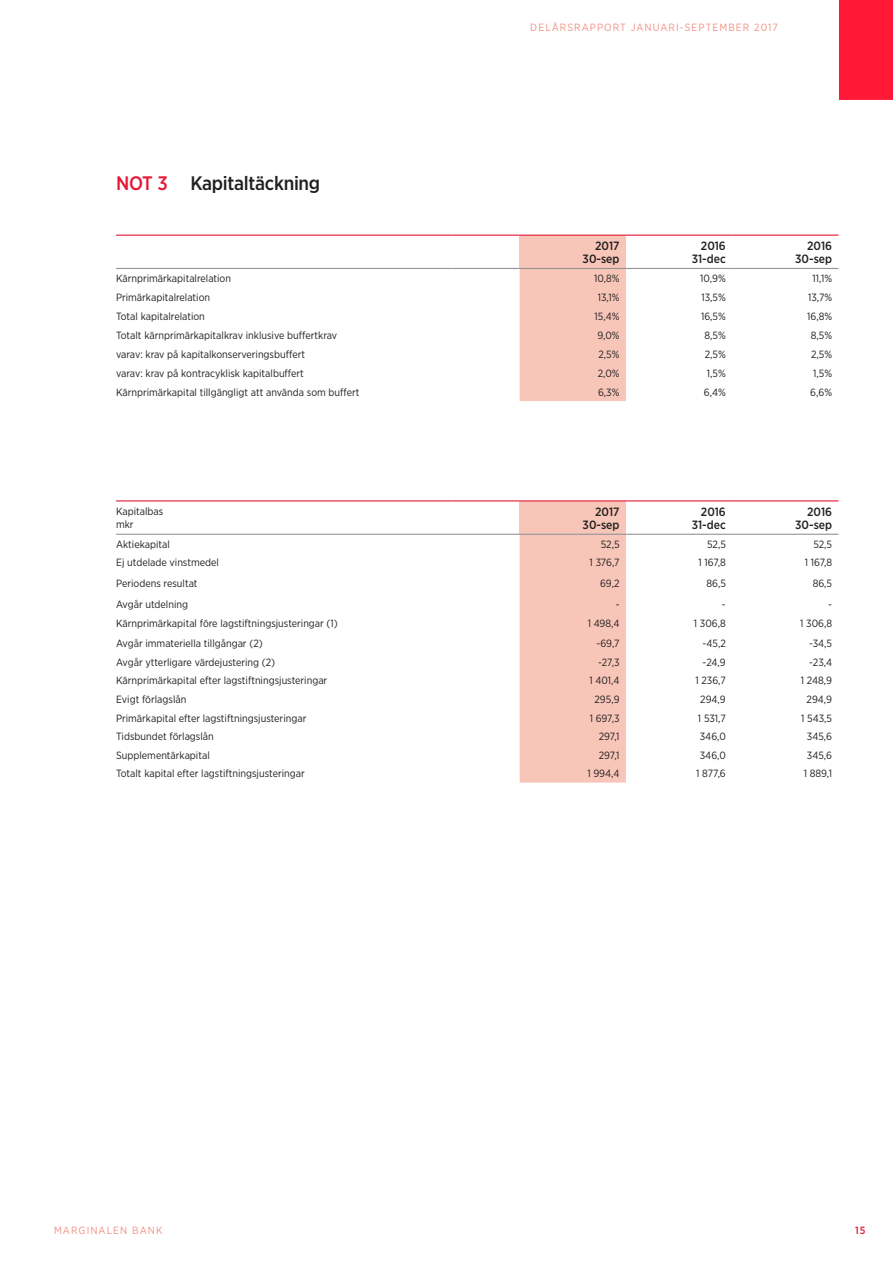
<style>
.page{position:relative;width:893px;height:1263px;background:#fff}
.page>*{position:absolute;margin:0;border:0;box-sizing:border-box;transform-origin:0 0}
.rubrik_noter{font:500 19.5px "Gotham Narrow";letter-spacing:-.015em;color:#231f20}
.rubrik_noter-2{font:500 19.5px "Gotham Narrow";color:#e51836}
.Tabell_siffra{font:500 12px "Gotham Narrow";color:#231f20}
.Tabell_text{font:10.5px "Gotham Narrow";color:#231f20}
.Tabell_siffra-2{font:10.5px "Gotham Narrow";color:#231f20}
.t1{font:10.5px "Gotham Narrow";letter-spacing:.1em;color:#f19385}
.t2{font:500 10.5px "Gotham Narrow";color:#e51836}
</style>
<div class="page">
<div style="left:839px;top:0;width:54px;height:100px;background:#ff1937"></div>
<div style="left:520px;top:235px;width:106px;height:33px;background:#f8c6b9"></div>
<div style="left:520px;top:269px;width:106px;height:132px;background:#f8c6b9"></div>
<hr style="left:116px;top:235px;width:336px;height:1px;background:#e51836">
<hr style="left:452px;top:235px;width:68px;height:1px;background:#e51836">
<hr style="left:520px;top:235px;width:106px;height:1px;background:#e51836">
<hr style="left:626px;top:235px;width:106px;height:1px;background:#e51836">
<hr style="left:732px;top:235px;width:106px;height:1px;background:#e51836">
<hr style="left:116px;top:268px;width:336px;height:1px;background:#939598">
<hr style="left:452px;top:268px;width:68px;height:1px;background:#939598">
<hr style="left:520px;top:268px;width:106px;height:1px;background:#939598">
<hr style="left:626px;top:268px;width:106px;height:1px;background:#939598">
<hr style="left:732px;top:268px;width:106px;height:1px;background:#939598">
<div style="left:520px;top:501px;width:106px;height:33px;background:#f8c6b9"></div>
<div style="left:520px;top:535px;width:106px;height:247px;background:#f8c6b9"></div>
<hr style="left:116px;top:500px;width:336px;height:1px;background:#e51836">
<hr style="left:452px;top:500px;width:68px;height:1px;background:#e51836">
<hr style="left:520px;top:500px;width:106px;height:1px;background:#e51836">
<hr style="left:626px;top:500px;width:106px;height:1px;background:#e51836">
<hr style="left:732px;top:500px;width:106px;height:1px;background:#e51836">
<hr style="left:116px;top:534px;width:336px;height:1px;background:#939598">
<hr style="left:452px;top:534px;width:68px;height:1px;background:#939598">
<hr style="left:520px;top:534px;width:106px;height:1px;background:#939598">
<hr style="left:626px;top:534px;width:106px;height:1px;background:#939598">
<hr style="left:732px;top:534px;width:106px;height:1px;background:#939598">
<p class="rubrik_noter-2" style="left:116px;top:170px;width:53px">NOT 3</p>
<p class="rubrik_noter" style="left:190px;top:170px;width:131px">Kapitaltäckning</p>
<p class="t1" style="left:530px;top:20px;width:249px">DELÅRSRAPPORT JANUARI-SEPTEMBER 2017</p>
<p class="Tabell_siffra" style="left:595px;top:238px;width:26px">2017</p>
<p class="Tabell_siffra" style="left:583px;top:252px;width:38px">30-sep</p>
<p class="Tabell_siffra" style="left:701px;top:238px;width:26px">2016</p>
<p class="Tabell_siffra" style="left:692px;top:252px;width:36px">31-dec</p>
<p class="Tabell_siffra" style="left:807px;top:238px;width:26px">2016</p>
<p class="Tabell_siffra" style="left:795px;top:252px;width:38px">30-sep</p>
<p class="Tabell_text" style="left:116px;top:272px;width:117px">Kärnprimärkapitalrelation</p>
<p class="Tabell_siffra-2" style="left:594px;top:272px;width:27px">10,8%</p>
<p class="Tabell_siffra-2" style="left:700px;top:272px;width:27px">10,9%</p>
<p class="Tabell_siffra-2" style="left:812px;top:272px;width:21px">11,1%</p>
<p class="Tabell_text" style="left:116px;top:290px;width:96px">Primärkapitalrelation</p>
<p class="Tabell_siffra-2" style="left:598px;top:290px;width:23px">13,1%</p>
<p class="Tabell_siffra-2" style="left:701px;top:290px;width:26px">13,5%</p>
<p class="Tabell_siffra-2" style="left:808px;top:290px;width:26px">13,7%</p>
<p class="Tabell_text" style="left:116px;top:310px;width:90px">Total kapitalrelation</p>
<p class="Tabell_siffra-2" style="left:595px;top:310px;width:26px">15,4%</p>
<p class="Tabell_siffra-2" style="left:701px;top:310px;width:26px">16,5%</p>
<p class="Tabell_siffra-2" style="left:807px;top:310px;width:27px">16,8%</p>
<p class="Tabell_text" style="left:116px;top:329px;width:223px">Totalt kärnprimärkapitalkrav inklusive buffertkrav</p>
<p class="Tabell_siffra-2" style="left:597px;top:329px;width:24px">9,0%</p>
<p class="Tabell_siffra-2" style="left:704px;top:329px;width:23px">8,5%</p>
<p class="Tabell_siffra-2" style="left:811px;top:329px;width:23px">8,5%</p>
<p class="Tabell_text" style="left:116px;top:348px;width:190px">varav: krav på kapitalkonserveringsbuffert</p>
<p class="Tabell_siffra-2" style="left:598px;top:348px;width:23px">2,5%</p>
<p class="Tabell_siffra-2" style="left:705px;top:348px;width:23px">2,5%</p>
<p class="Tabell_siffra-2" style="left:811px;top:348px;width:23px">2,5%</p>
<p class="Tabell_text" style="left:116px;top:367px;width:189px">varav: krav på kontracyklisk kapitalbuffert</p>
<p class="Tabell_siffra-2" style="left:598px;top:367px;width:23px">2,0%</p>
<p class="Tabell_siffra-2" style="left:707px;top:367px;width:20px">1,5%</p>
<p class="Tabell_siffra-2" style="left:813px;top:367px;width:20px">1,5%</p>
<p class="Tabell_text" style="left:116px;top:386px;width:245px">Kärnprimärkapital tillgängligt att använda som buffert</p>
<p class="Tabell_siffra-2" style="left:598px;top:386px;width:23px">6,3%</p>
<p class="Tabell_siffra-2" style="left:704px;top:386px;width:23px">6,4%</p>
<p class="Tabell_siffra-2" style="left:810px;top:386px;width:23px">6,6%</p>
<p class="Tabell_text" style="left:116px;top:505px;width:49px">Kapitalbas</p>
<p class="Tabell_text" style="left:116px;top:518px;width:19px">mkr</p>
<p class="Tabell_siffra" style="left:595px;top:504px;width:26px">2017</p>
<p class="Tabell_siffra" style="left:583px;top:517px;width:38px">30-sep</p>
<p class="Tabell_siffra" style="left:701px;top:504px;width:26px">2016</p>
<p class="Tabell_siffra" style="left:692px;top:517px;width:36px">31-dec</p>
<p class="Tabell_siffra" style="left:807px;top:504px;width:26px">2016</p>
<p class="Tabell_siffra" style="left:795px;top:517px;width:38px">30-sep</p>
<p class="Tabell_text" style="left:116px;top:537px;width:55px">Aktiekapital</p>
<p class="Tabell_siffra-2" style="left:601px;top:537px;width:20px">52,5</p>
<p class="Tabell_siffra-2" style="left:707px;top:537px;width:20px">52,5</p>
<p class="Tabell_siffra-2" style="left:813px;top:537px;width:20px">52,5</p>
<p class="Tabell_text" style="left:116px;top:556px;width:104px">Ej utdelade vinstmedel</p>
<p class="Tabell_siffra-2" style="left:590px;top:556px;width:31px">1 376,7</p>
<p class="Tabell_siffra-2" style="left:698px;top:556px;width:29px">1 167,8</p>
<p class="Tabell_siffra-2" style="left:805px;top:556px;width:29px">1 167,8</p>
<p class="Tabell_text" style="left:116px;top:577px;width:83px">Periodens resultat</p>
<p class="Tabell_siffra-2" style="left:600px;top:577px;width:21px">69,2</p>
<p class="Tabell_siffra-2" style="left:706px;top:577px;width:21px">86,5</p>
<p class="Tabell_siffra-2" style="left:813px;top:577px;width:21px">86,5</p>
<p class="Tabell_text" style="left:116px;top:597px;width:74px">Avgår utdelning</p>
<p class="Tabell_siffra-2" style="left:616px;top:597px;width:5px">-</p>
<p class="Tabell_siffra-2" style="left:722px;top:597px;width:5px">-</p>
<p class="Tabell_siffra-2" style="left:828px;top:597px;width:5px">-</p>
<p class="Tabell_text" style="left:116px;top:616px;width:223px">Kärnprimärkapital före lagstiftningsjusteringar (1)</p>
<p class="Tabell_siffra-2" style="left:588px;top:616px;width:33px">1 498,4</p>
<p class="Tabell_siffra-2" style="left:694px;top:616px;width:33px">1 306,8</p>
<p class="Tabell_siffra-2" style="left:800px;top:616px;width:33px">1 306,8</p>
<p class="Tabell_text" style="left:116px;top:636px;width:148px">Avgår immateriella tillgångar (2)</p>
<p class="Tabell_siffra-2" style="left:596px;top:636px;width:25px">-69,7</p>
<p class="Tabell_siffra-2" style="left:703px;top:636px;width:25px">-45,2</p>
<p class="Tabell_siffra-2" style="left:809px;top:636px;width:25px">-34,5</p>
<p class="Tabell_text" style="left:116px;top:656px;width:161px">Avgår ytterligare värdejustering (2)</p>
<p class="Tabell_siffra-2" style="left:598px;top:656px;width:23px">-27,3</p>
<p class="Tabell_siffra-2" style="left:702px;top:656px;width:25px">-24,9</p>
<p class="Tabell_siffra-2" style="left:809px;top:656px;width:25px">-23,4</p>
<p class="Tabell_text" style="left:116px;top:674px;width:213px">Kärnprimärkapital efter lagstiftningsjusteringar</p>
<p class="Tabell_siffra-2" style="left:589px;top:674px;width:32px">1 401,4</p>
<p class="Tabell_siffra-2" style="left:695px;top:674px;width:32px">1 236,7</p>
<p class="Tabell_siffra-2" style="left:801px;top:674px;width:33px">1 248,9</p>
<p class="Tabell_text" style="left:116px;top:693px;width:72px">Evigt förlagslån</p>
<p class="Tabell_siffra-2" style="left:594px;top:693px;width:27px">295,9</p>
<p class="Tabell_siffra-2" style="left:700px;top:693px;width:27px">294,9</p>
<p class="Tabell_siffra-2" style="left:806px;top:693px;width:27px">294,9</p>
<p class="Tabell_text" style="left:116px;top:711px;width:192px">Primärkapital efter lagstiftningsjusteringar</p>
<p class="Tabell_siffra-2" style="left:590px;top:711px;width:31px">1 697,3</p>
<p class="Tabell_siffra-2" style="left:698px;top:711px;width:29px">1 531,7</p>
<p class="Tabell_siffra-2" style="left:801px;top:711px;width:32px">1 543,5</p>
<p class="Tabell_text" style="left:116px;top:730px;width:99px">Tidsbundet förlagslån</p>
<p class="Tabell_siffra-2" style="left:599px;top:730px;width:22px">297,1</p>
<p class="Tabell_siffra-2" style="left:700px;top:730px;width:28px">346,0</p>
<p class="Tabell_siffra-2" style="left:807px;top:730px;width:27px">345,6</p>
<p class="Tabell_text" style="left:116px;top:749px;width:95px">Supplementärkapital</p>
<p class="Tabell_siffra-2" style="left:599px;top:749px;width:22px">297,1</p>
<p class="Tabell_siffra-2" style="left:700px;top:749px;width:28px">346,0</p>
<p class="Tabell_siffra-2" style="left:807px;top:749px;width:27px">345,6</p>
<p class="Tabell_text" style="left:116px;top:767px;width:190px">Totalt kapital efter lagstiftningsjusteringar</p>
<p class="Tabell_siffra-2" style="left:587px;top:767px;width:34px">1 994,4</p>
<p class="Tabell_siffra-2" style="left:696px;top:767px;width:31px">1 877,6</p>
<p class="Tabell_siffra-2" style="left:804px;top:767px;width:30px">1 889,1</p>
<p class="t1" style="left:54px;top:1224px;width:110px">MARGINALEN BANK</p>
<p class="t2" style="left:855px;top:1224px;width:12px">15</p>
</div>
